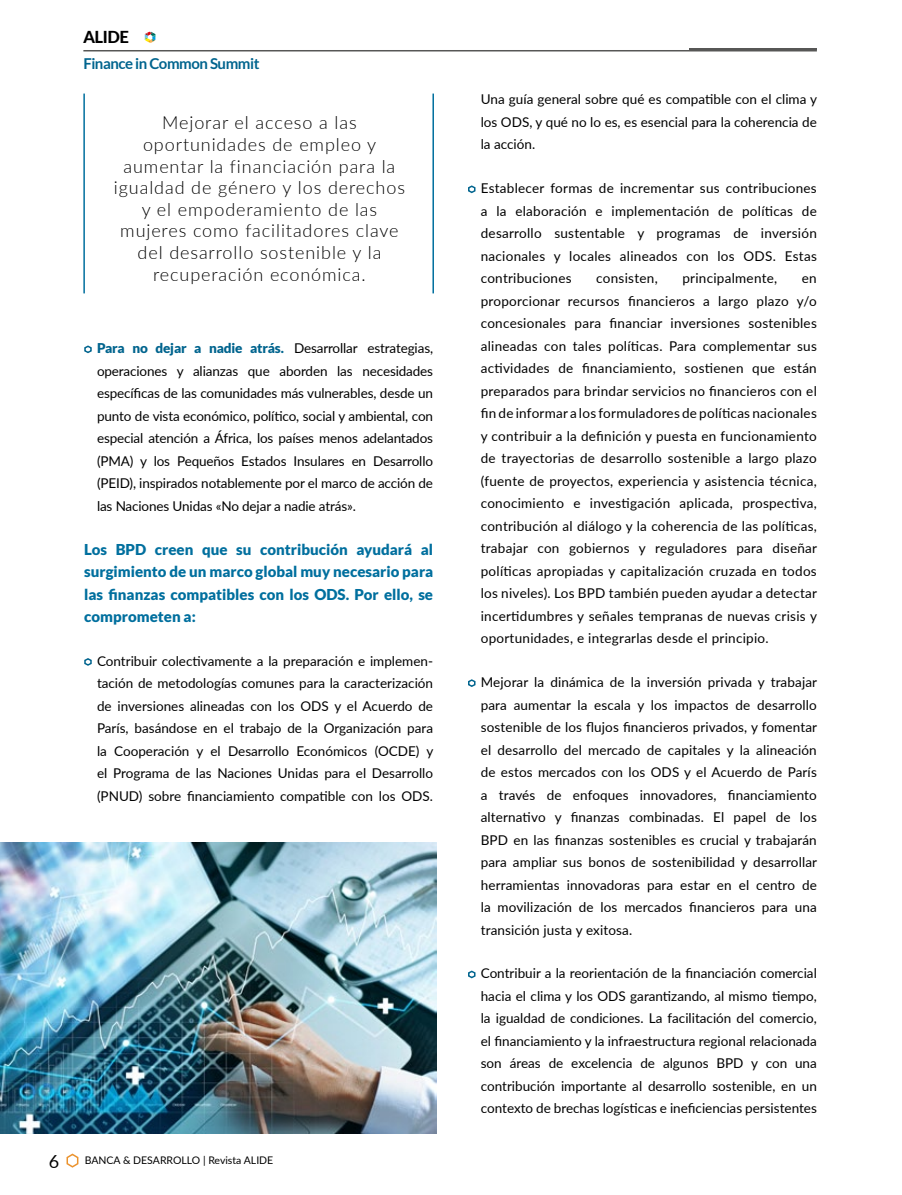
<style>
.page{position:relative;width:902px;height:1195px;background:#fff}
.page>*{position:absolute;margin:0;border:0;box-sizing:border-box;transform-origin:0 0}
.t1{font:300 18px/21.6px "Lato";letter-spacing:.05em;color:#000;text-align:center}
.t2{font:18px "Lato";color:#000}
.t3{font:800 16.5px "Lato";letter-spacing:-.025em;color:#000}
.t4{font:900 15px/22.5px "Lato";color:#006f9e;text-align:justify}
.t5{font:700 15px "Lato";letter-spacing:-.03em;color:#00648e}
.t6{font:13.5px/22.5px "Lato";color:#000;text-align:justify}
.t7{font:13.5px "Lato";letter-spacing:.02em;color:#000}
.t8{font:10.5px "Lato";color:#000}
.s1{font-weight:900;color:#00648e}
</style>
<div class="page">
<svg style="left:66px;top:1153px;width:13px;height:15px"></svg>
<hr style="left:83px;top:50px;width:733px;height:1px;background:#575756">
<hr style="left:689px;top:48px;width:127px;height:2px;background:#575756">
<svg style="left:145px;top:32px;width:10px;height:11px"></svg>
<svg style="left:84px;top:345px;width:8px;height:9px"></svg>
<svg style="left:84px;top:658px;width:8px;height:8px"></svg>
<svg style="left:468px;top:185px;width:8px;height:9px"></svg>
<svg style="left:468px;top:679px;width:8px;height:8px"></svg>
<svg style="left:468px;top:970px;width:8px;height:9px"></svg>
<img style="left:0;top:842px;width:436px;height:291px">
<hr style="left:83px;top:94px;width:2px;height:199px;background:#006f9e">
<hr style="left:432px;top:94px;width:2px;height:199px;background:#006f9e">
<p class="t3" style="left:83px;top:25px;width:47px">ALIDE</p>
<p class="t5" style="left:83px;top:55px;width:178px">Finance in Common Summit</p>
<h1 class="t1" style="left:114px;top:111px;width:292px">Mejorar el acceso a las oportunidades de empleo y aumentar la financiación para la igualdad de género y los derechos y el empoderamiento de las mujeres como facilitadores clave del desarrollo sostenible y la recuperación económica.</h1>
<p class="t6" style="left:97px;top:336px;width:337px"><span class="s1">Para no dejar a nadie atrás.</span> Desarrollar estrategias, operaciones y alianzas que aborden las necesidades específicas de las comunidades más vulnerables, desde un punto de vista económico, político, social y ambiental, con especial atención a África, los países menos adelantados (PMA) y los Pequeños Estados Insulares en Desarrollo (PEID), inspirados notablemente por el marco de acción de las Naciones Unidas «No dejar a nadie atrás».</p>
<p class="t4" style="left:84px;top:537px;width:350px">Los BPD creen que su contribución ayudará al surgimiento de un marco global muy necesario para las finanzas compatibles con los ODS. Por ello, se comprometen a:</p>
<p class="t6" style="left:97px;top:649px;width:338px">Contribuir colectivamente a la preparación e implemen&shy;tación de metodologías comunes para la caracterización de inversiones alineadas con los ODS y el Acuerdo de París, basándose en el trabajo de la Organización para la Cooperación y el Desarrollo Económicos (OCDE) y el Programa de las Naciones Unidas para el Desarrollo (PNUD) sobre financiamiento compatible con los ODS.</p>
<h1 class="t2" style="left:49px;top:1148px;width:12px">6</h1>
<p class="t8" style="left:85px;top:1153px;width:190px">BANCA &amp; DESARROLLO | Revista ALIDE</p>
<p class="t6" style="left:480px;top:88px;width:338px">Una guía general sobre qué es compatible con el clima y los ODS, y qué no lo es, es esencial para la coherencia de la acción.</p>
<p class="t6" style="left:480px;top:176px;width:337px">Establecer formas de incrementar sus contribuciones a la elaboración e implementación de políticas de desarrollo sustentable y programas de inversión nacionales y locales alineados con los ODS. Estas contribuciones</p>
<p class="t7" style="left:596px;top:269px;width:63px">consisten,</p>
<p class="t7" style="left:682px;top:269px;width:96px">principalmente,</p>
<p class="t6" style="left:480px;top:266px;width:338px;text-indent:321px">en proporcionar recursos financieros a largo plazo y/o concesionales para financiar inversiones sostenibles alineadas con tales políticas. Para complementar sus actividades de financiamiento, sostienen que están preparados para brindar servicios no financieros con el fin de informar a los formuladores de políticas nacionales y contribuir a la definición y puesta en funcionamiento de trayectorias de desarrollo sostenible a largo plazo (fuente de proyectos, experiencia y asistencia técnica, conocimiento e investigación aplicada, prospectiva, contribución al diálogo y la coherencia de las políticas, trabajar con gobiernos y reguladores para diseñar políticas apropiadas y capitalización cruzada en todos los niveles). Los BPD también pueden ayudar a detectar incertidumbres y señales tempranas de nuevas crisis y oportunidades, e integrarlas desde el principio.</p>
<p class="t6" style="left:480px;top:670px;width:338px">Mejorar la dinámica de la inversión privada y trabajar para aumentar la escala y los impactos de desarrollo sostenible de los flujos financieros privados, y fomentar el desarrollo del mercado de capitales y la alineación de estos mercados con los ODS y el Acuerdo de París a través de enfoques innovadores, financiamiento alternativo y finanzas combinadas. El papel de los BPD en las finanzas sostenibles es crucial y trabajarán para ampliar sus bonos de sostenibilidad y desarrollar herramientas innovadoras para estar en el centro de la movilización de los mercados financieros para una transición justa y exitosa.</p>
<p class="t6" style="left:480px;top:961px;width:337px">Contribuir a la reorientación de la financiación comercial hacia el clima y los ODS garantizando, al mismo tiempo, la igualdad de condiciones. La facilitación del comercio, el financiamiento y la infraestructura regional relacionada son áreas de excelencia de algunos BPD y con una contribución importante al desarrollo sostenible, en un contexto de brechas logísticas e ineficiencias persistentes</p>
</div>
